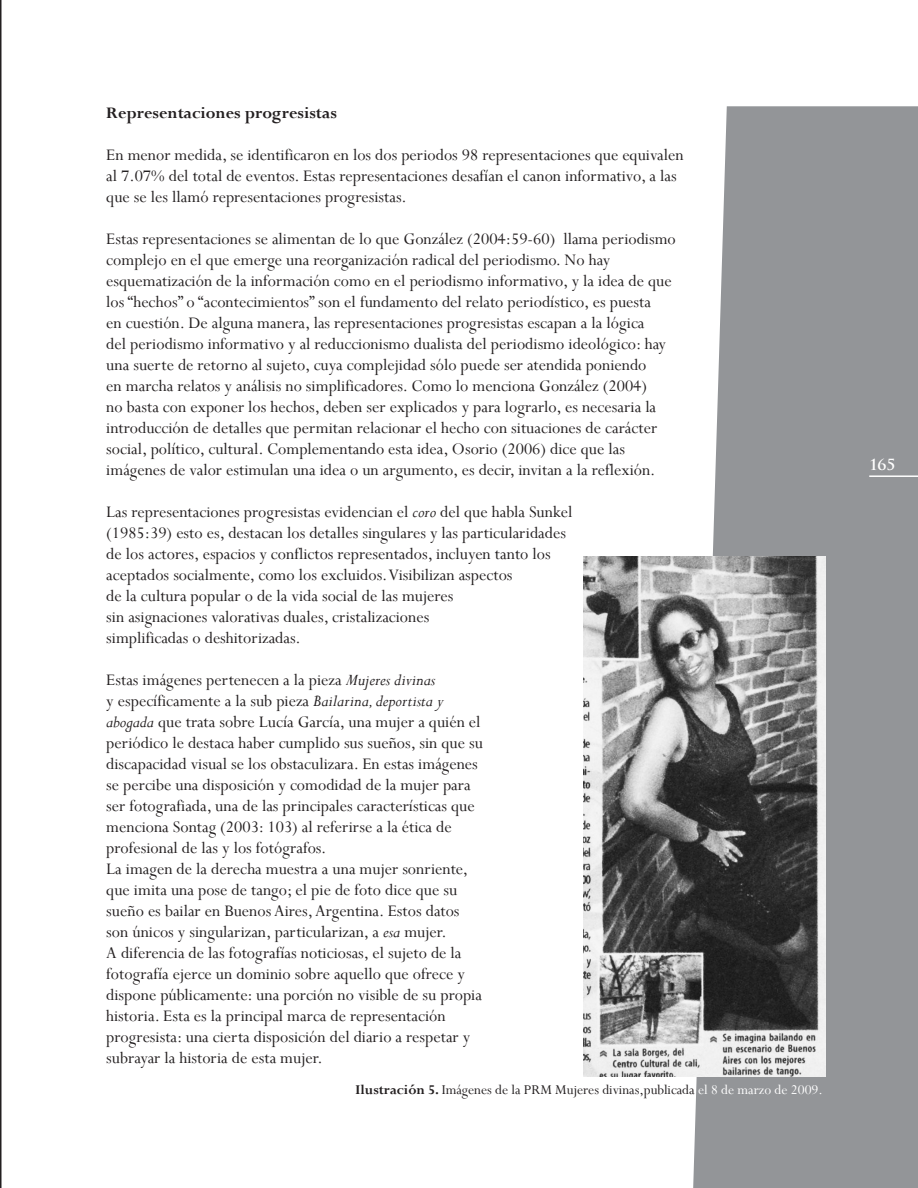
<style>
.page{position:relative;width:918px;height:1188px;background:#fff}
.page>*{position:absolute;margin:0;border:0;box-sizing:border-box;transform-origin:0 0}
.t1{font:18px/21px "Perpetua";color:#231f20}
.t2{font:700 18px "Perpetua";color:#231f20}
.t3{font:15px "Perpetua";color:#231f20}
.cuerpos_de_textos{font:700 15px "Trajan Pro";color:#fff}
.s1{font-style:italic}
.s2{font-weight:700}
.s3{color:#fff}
</style>
<div class="page">
<hr style="left:0;top:0;width:2px;height:1188px;background:#231f20">
<svg style="left:693px;top:106px;width:225px;height:1082px;fill:#939598"></svg>
<img style="left:583px;top:556px;width:242px;height:521px">
<hr style="left:869px;top:475px;width:49px;height:2px;background:#fff">
<p class="t2" style="left:106px;top:101px;width:232px">Representaciones progresistas</p>
<p class="t1" style="left:106px;top:144px;width:579px">En menor medida, se identificaron en los dos periodos 98 representaciones que equivalen al 7.07% del total de eventos. Estas representaciones desafían el canon informativo, a las que se les llamó representaciones progresistas.</p>
<p class="t1" style="left:106px;top:228px;width:571px">Estas representaciones se alimentan de lo que González (2004:59-60) llama periodismo complejo en el que emerge una reorganización radical del periodismo. No hay esquematización de la información como en el periodismo informativo, y la idea de que los “hechos” o “acontecimientos” son el fundamento del relato periodístico, es puesta<br>en cuestión. De alguna manera, las representaciones progresistas escapan a la lógica<br>del periodismo informativo y al reduccionismo dualista del periodismo ideológico: hay una suerte de retorno al sujeto, cuya complejidad sólo puede ser atendida poniendo<br>en marcha relatos y análisis no simplificadores. Como lo menciona González (2004)<br>no basta con exponer los hechos, deben ser explicados y para lograrlo, es necesaria la introducción de detalles que permitan relacionar el hecho con situaciones de carácter social, político, cultural. Complementando esta idea, Osorio (2006) dice que las imágenes de valor estimulan una idea o un argumento, es decir, invitan a la reflexión.</p>
<p class="t1" style="left:106px;top:501px;width:468px">Las representaciones progresistas evidencian el <span class="s1">coro</span> del que habla Sunkel (1985:39) esto es, destacan los detalles singulares y las particularidades de los actores, espacios y conflictos representados, incluyen tanto los aceptados socialmente, como los excluidos. Visibilizan aspectos<br>de la cultura popular o de la vida social de las mujeres<br>sin asignaciones valorativas duales, cristalizaciones<br>simplificadas o deshitorizadas.</p>
<p class="t1" style="left:106px;top:669px;width:378px">Estas imágenes pertenecen a la pieza <span class="s1">Mujeres divinas<br></span>y específicamente a la sub pieza <span class="s1">Bailarina, deportista y abogada</span> que trata sobre Lucía García, una mujer a quién el periódico le destaca haber cumplido sus sueños, sin que su discapacidad visual se los obstaculizara. En estas imágenes se percibe una disposición y comodidad de la mujer para ser fotografiada, una de las principales características que menciona Sontag (2003: 103) al referirse a la ética de profesional de las y los fotógrafos.</p>
<p class="t1" style="left:106px;top:858px;width:377px">La imagen de la derecha muestra a una mujer sonriente, que imita una pose de tango; el pie de foto dice que su sueño es bailar en Buenos Aires, Argentina. Estos datos son únicos y singularizan, particularizan, a <span class="s1">esa</span> mujer.<br>A diferencia de las fotografías noticiosas, el sujeto de la fotografía ejerce un dominio sobre aquello que ofrece y dispone públicamente: una porción no visible de su propia historia. Esta es la principal marca de representación progresista: una cierta disposición del diario a respetar y subrayar la historia de esta mujer.</p>
<p class="t3" style="left:355px;top:1080px;width:469px"><span class="s2">Ilustración 5.</span> Imágenes de la PRM Mujeres divinas,publicada <span class="s3">el 8 de marzo de 2009.</span></p>
<p class="cuerpos_de_textos" style="left:869px;top:456px;width:28px">165</p>
</div>
